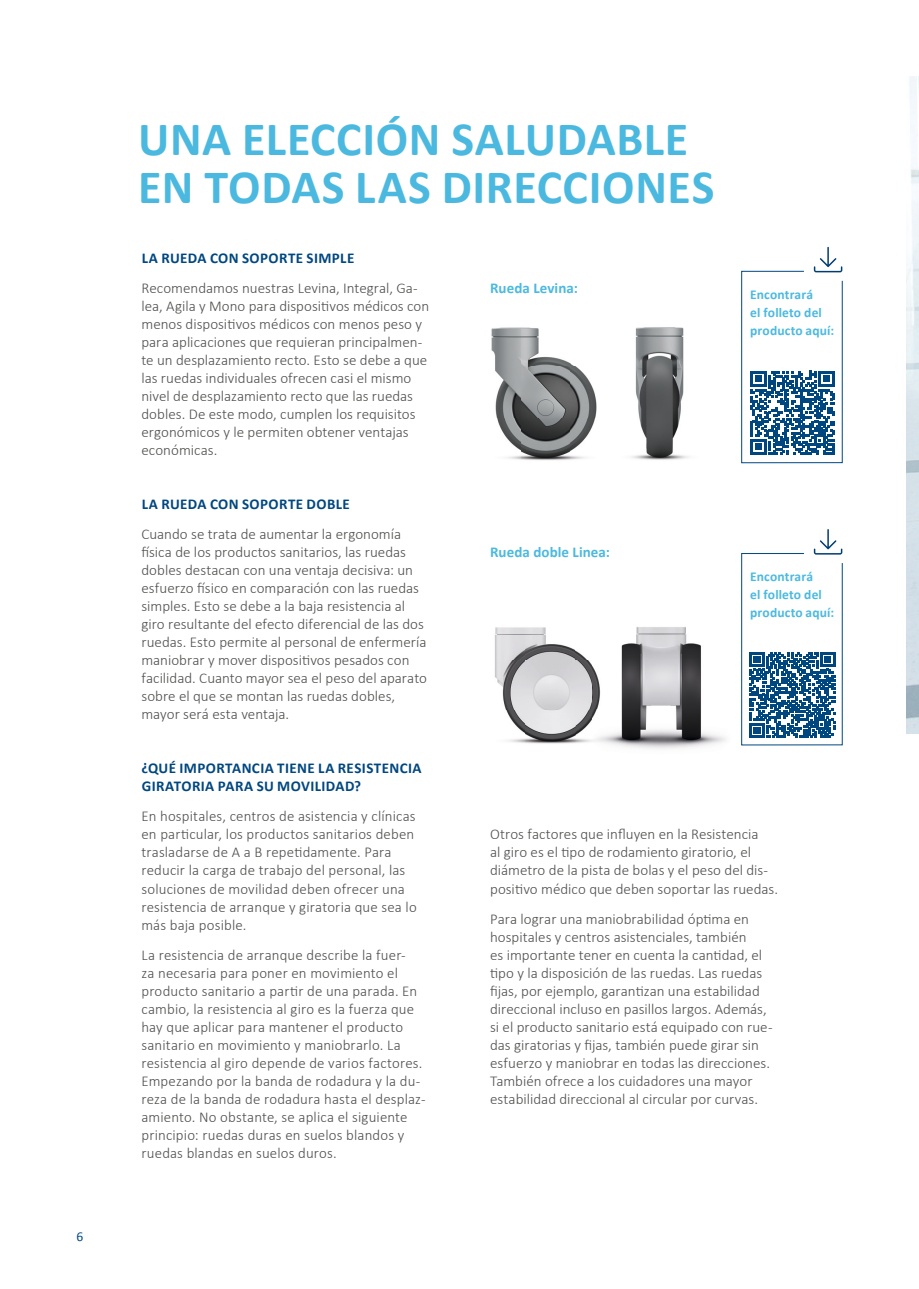
<style>
.page{position:relative;width:919px;height:1289px;background:#fff}
.page>*{position:absolute;margin:0;border:0;box-sizing:border-box;transform-origin:0 0}
.t1{font:700 48px/48px "Calibri";letter-spacing:.01em;color:#4bb9df}
.t2{font:300 15px/18px "Calibri";letter-spacing:.005em;color:#4e4e4d}
.t3{font:700 15px/18px "Calibri";letter-spacing:.025em;color:#00477f}
.t4{font:700 15px "Calibri";letter-spacing:.005em;color:#4bb9df}
.t5{font:700 13.5px/18px "Calibri";letter-spacing:.01em;color:#4bb9df}
.t6{font:13.5px "Calibri";color:#00477f}
</style>
<div class="page">
<svg style="left:741px;top:247px;width:101px;height:216px"></svg>
<svg style="left:741px;top:529px;width:101px;height:216px"></svg>
<img style="left:631px;top:327px;width:58px;height:133px">
<img style="left:906px;top:77px;width:12px;height:656px">
<img style="left:491px;top:327px;width:83px;height:39px">
<img style="left:495px;top:366px;width:102px;height:94px">
<img style="left:495px;top:627px;width:206px;height:33px">
<img style="left:495px;top:660px;width:98px;height:49px">
<img style="left:505px;top:709px;width:221px;height:40px">
<img style="left:625px;top:659px;width:76px;height:50px">
<img style="left:593px;top:627px;width:32px;height:122px">
<p class="t6" style="left:77px;top:1227px;width:8px">6</p>
<h1 class="t1" style="left:138px;top:115px;width:577px">UNA ELECCIÓN SALUDABLE<br>EN TODAS LAS DIRECCIONES</h1>
<p class="t3" style="left:142px;top:249px;width:214px">LA RUEDA CON SOPORTE SIMPLE</p>
<p class="t2" style="left:141px;top:278px;width:289px">Recomendamos nuestras Levina, Integral, Ga&shy;lea, Agila y Mono para dispositivos médicos con menos dispositivos médicos con menos peso y para aplicaciones que requieran principalmen&shy;te un desplazamiento recto. Esto se debe a que las ruedas individuales ofrecen casi el mismo nivel de desplazamiento recto que las ruedas dobles. De este modo, cumplen los requisitos ergonómicos y le permiten obtener ventajas económicas.</p>
<p class="t4" style="left:490px;top:278px;width:89px">Rueda Levina:</p>
<p class="t5" style="left:750px;top:286px;width:85px">Encontrará<br>el folleto del producto aquí:</p>
<p class="t3" style="left:142px;top:495px;width:210px">LA RUEDA CON SOPORTE DOBLE</p>
<p class="t2" style="left:141px;top:524px;width:287px">Cuando se trata de aumentar la ergonomía física de los productos sanitarios, las ruedas dobles destacan con una ventaja decisiva: un esfuerzo físico en comparación con las ruedas simples. Esto se debe a la baja resistencia al giro resultante del efecto diferencial de las dos ruedas. Esto permite al personal de enfermería maniobrar y mover dispositivos pesados con facilidad. Cuanto mayor sea el peso del aparato sobre el que se montan las ruedas dobles, mayor será esta ventaja.</p>
<p class="t3" style="left:141px;top:759px;width:281px">¿QUÉ IMPORTANCIA TIENE LA RESISTENCIA<br>GIRATORIA PARA SU MOVILIDAD?</p>
<p class="t2" style="left:141px;top:806px;width:277px">En hospitales, centros de asistencia y clínicas en particular, los productos sanitarios deben trasladarse de A a B repetidamente. Para reducir la carga de trabajo del personal, las soluciones de movilidad deben ofrecer una resistencia de arranque y giratoria que sea lo más baja posible.</p>
<p class="t2" style="left:141px;top:944px;width:285px">La resistencia de arranque describe la fuer-<br>za necesaria para poner en movimiento el producto sanitario a partir de una parada. En cambio, la resistencia al giro es la fuerza que hay que aplicar para mantener el producto sanitario en movimiento y maniobrarlo. La resistencia al giro depende de varios factores.<br>Empezando por la banda de rodadura y la du&shy;reza de la banda de rodadura hasta el desplaz&shy;amiento. No obstante, se aplica el siguiente principio: ruedas duras en suelos blandos y ruedas blandas en suelos duros.</p>
<p class="t4" style="left:490px;top:542px;width:121px">Rueda doble Linea:</p>
<p class="t5" style="left:750px;top:568px;width:85px">Encontrará<br>el folleto del producto aquí:</p>
<p class="t2" style="left:490px;top:824px;width:289px">Otros factores que influyen en la Resistencia<br>al giro es el tipo de rodamiento giratorio, el diámetro de la pista de bolas y el peso del dis&shy;positivo médico que deben soportar las ruedas.</p>
<p class="t2" style="left:490px;top:908px;width:284px">Para lograr una maniobrabilidad óptima en hospitales y centros asistenciales, también<br>es importante tener en cuenta la cantidad, el tipo y la disposición de las ruedas. Las ruedas fijas, por ejemplo, garantizan una estabilidad direccional incluso en pasillos largos. Además, si el producto sanitario está equipado con rue&shy;das giratorias y fijas, también puede girar sin esfuerzo y maniobrar en todas las direcciones.<br>También ofrece a los cuidadores una mayor estabilidad direccional al circular por curvas.</p>
</div>
